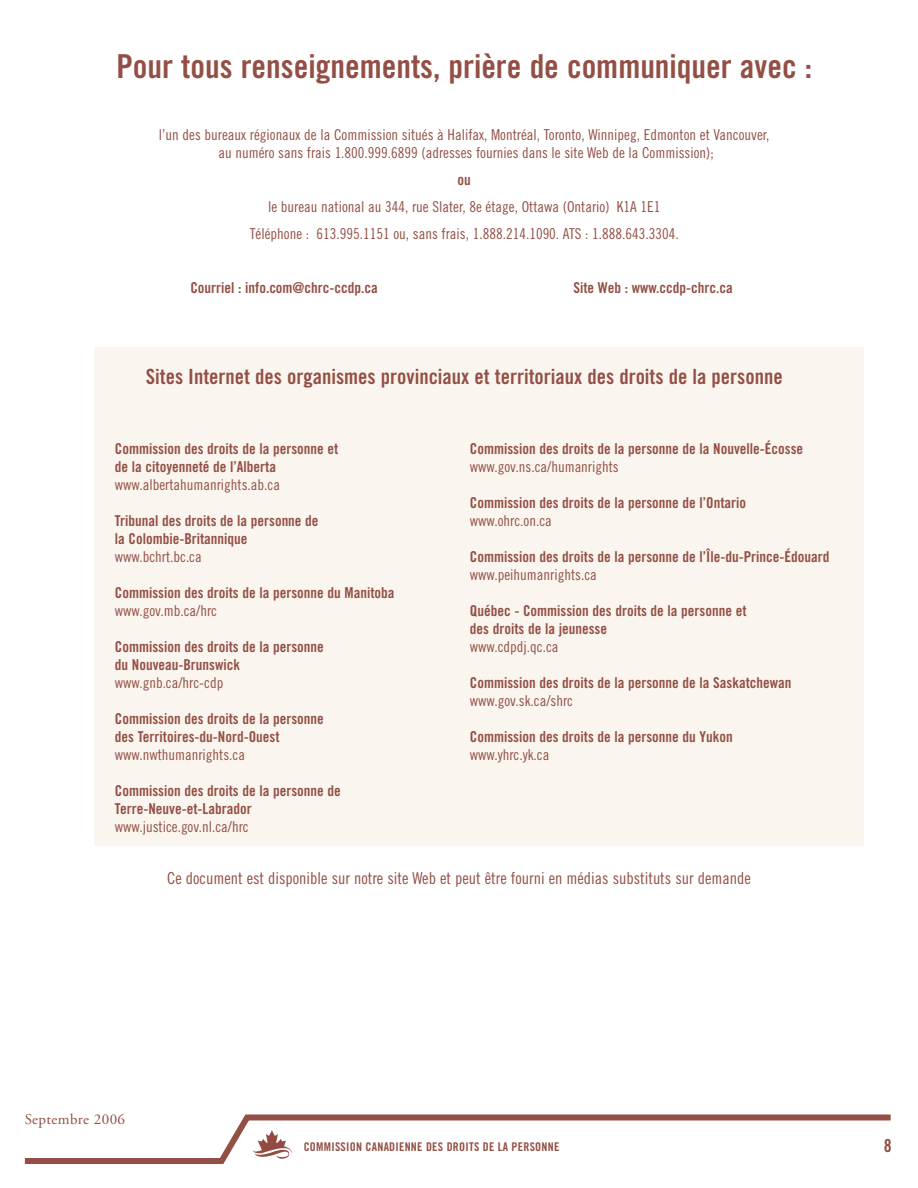
<style>
.page{position:relative;width:918px;height:1188px;background:#fff}
.page>*{position:absolute;margin:0;border:0;box-sizing:border-box;transform-origin:0 0}
.t1{font:33px "Trade Gothic Bold Cond Twenty";color:#934f45}
.t2{font:21px "Trade Gothic Bold Cond Twenty";color:#934f45}
.t3{font:18px "Trade Gothic Bold Cond Twenty";color:#934f45}
.t4{font:16.5px "Trade Gothic Cond Eighteen";color:#934f45}
.t5{font:15px/18px "Trade Gothic Bold Cond Twenty";color:#934f45}
.t6{font:15px/18px "Trade Gothic Cond Eighteen";color:#934f45;text-align:center}
.t7{font:15px "Adobe Garamond";letter-spacing:.025em;color:#934f45}
.t8{font:12px "Trade Gothic Bold Cond Twenty";letter-spacing:.02em;color:#934f45}
</style>
<div class="page">
<div style="left:94px;top:347px;width:770px;height:499px;background:#faf6ef"></div>
<svg style="left:24px;top:1114px;width:867px;height:50px"></svg>
<h1 class="t1" style="left:116px;top:54px;width:697px">Pour tous renseignements, prière de communiquer avec :</h1>
<p class="t6" style="left:159px;top:127px;width:612px">l’un des bureaux régionaux de la Commission situés à Halifax, Montréal, Toronto, Winnipeg, Edmonton et Vancouver, au numéro sans frais 1.800.999.6899 (adresses fournies dans le site Web de la Commission);</p>
<p class="t5" style="left:458px;top:172px;width:15px">ou</p>
<p class="t6" style="left:250px;top:195px;width:430px;line-height:27px">le bureau national au 344, rue Slater, 8e étage, Ottawa (Ontario) K1A 1E1<br>Téléphone : 613.995.1151 ou, sans frais, 1.888.214.1090. ATS : 1.888.643.3304.</p>
<p class="t5" style="left:190px;top:280px;width:189px">Courriel : info.com@chrc-ccdp.ca</p>
<p class="t5" style="left:573px;top:280px;width:161px">Site Web : www.ccdp-chrc.ca</p>
<h2 class="t2" style="left:146px;top:369px;width:638px">Sites Internet des organismes provinciaux et territoriaux des droits de la personne</h2>
<p class="t5" style="left:115px;top:441px;width:225px">Commission des droits de la personne et de la citoyenneté de l’Alberta</p>
<p class="t6" style="left:115px;top:477px;width:167px">www.albertahumanrights.ab.ca</p>
<p class="t5" style="left:115px;top:513px;width:205px">Tribunal des droits de la personne de la Colombie-Britannique</p>
<p class="t6" style="left:115px;top:549px;width:88px">www.bchrt.bc.ca</p>
<p class="t5" style="left:115px;top:585px;width:281px">Commission des droits de la personne du Manitoba</p>
<p class="t6" style="left:115px;top:603px;width:104px">www.gov.mb.ca/hrc</p>
<p class="t5" style="left:115px;top:639px;width:210px">Commission des droits de la personne du Nouveau-Brunswick</p>
<p class="t6" style="left:115px;top:675px;width:110px">www.gnb.ca/hrc-cdp</p>
<p class="t5" style="left:115px;top:711px;width:210px">Commission des droits de la personne des Territoires-du-Nord-Ouest</p>
<p class="t6" style="left:115px;top:747px;width:132px">www.nwthumanrights.ca</p>
<p class="t5" style="left:115px;top:783px;width:227px">Commission des droits de la personne de<br>Terre-Neuve-et-Labrador</p>
<p class="t6" style="left:115px;top:819px;width:135px">www.justice.gov.nl.ca/hrc</p>
<p class="t5" style="left:470px;top:441px;width:335px">Commission des droits de la personne de la Nouvelle-Écosse</p>
<p class="t6" style="left:470px;top:459px;width:150px">www.gov.ns.ca/humanrights</p>
<p class="t5" style="left:470px;top:495px;width:278px">Commission des droits de la personne de l’Ontario</p>
<p class="t6" style="left:470px;top:513px;width:83px">www.ohrc.on.ca</p>
<p class="t5" style="left:470px;top:549px;width:361px">Commission des droits de la personne de l’Île-du-Prince-Édouard</p>
<p class="t6" style="left:470px;top:567px;width:128px">www.peihumanrights.ca</p>
<p class="t5" style="left:470px;top:603px;width:278px">Québec - Commission des droits de la personne et des droits de la jeunesse</p>
<p class="t6" style="left:470px;top:639px;width:90px">www.cdpdj.qc.ca</p>
<p class="t5" style="left:470px;top:675px;width:323px">Commission des droits de la personne de la Saskatchewan</p>
<p class="t6" style="left:470px;top:693px;width:105px">www.gov.sk.ca/shrc</p>
<p class="t5" style="left:470px;top:729px;width:264px">Commission des droits de la personne du Yukon</p>
<p class="t6" style="left:470px;top:747px;width:81px">www.yhrc.yk.ca</p>
<p class="t4" style="left:167px;top:872px;width:585px">Ce document est disponible sur notre site Web et peut être fourni en médias substituts sur demande</p>
<p class="t7" style="left:25px;top:1114px;width:102px">Septembre 2006</p>
<p class="t8" style="left:304px;top:1142px;width:257px">COMMISSION CANADIENNE DES DROITS DE LA PERSONNE</p>
<p class="t3" style="left:884px;top:1139px;width:9px">8</p>
</div>
